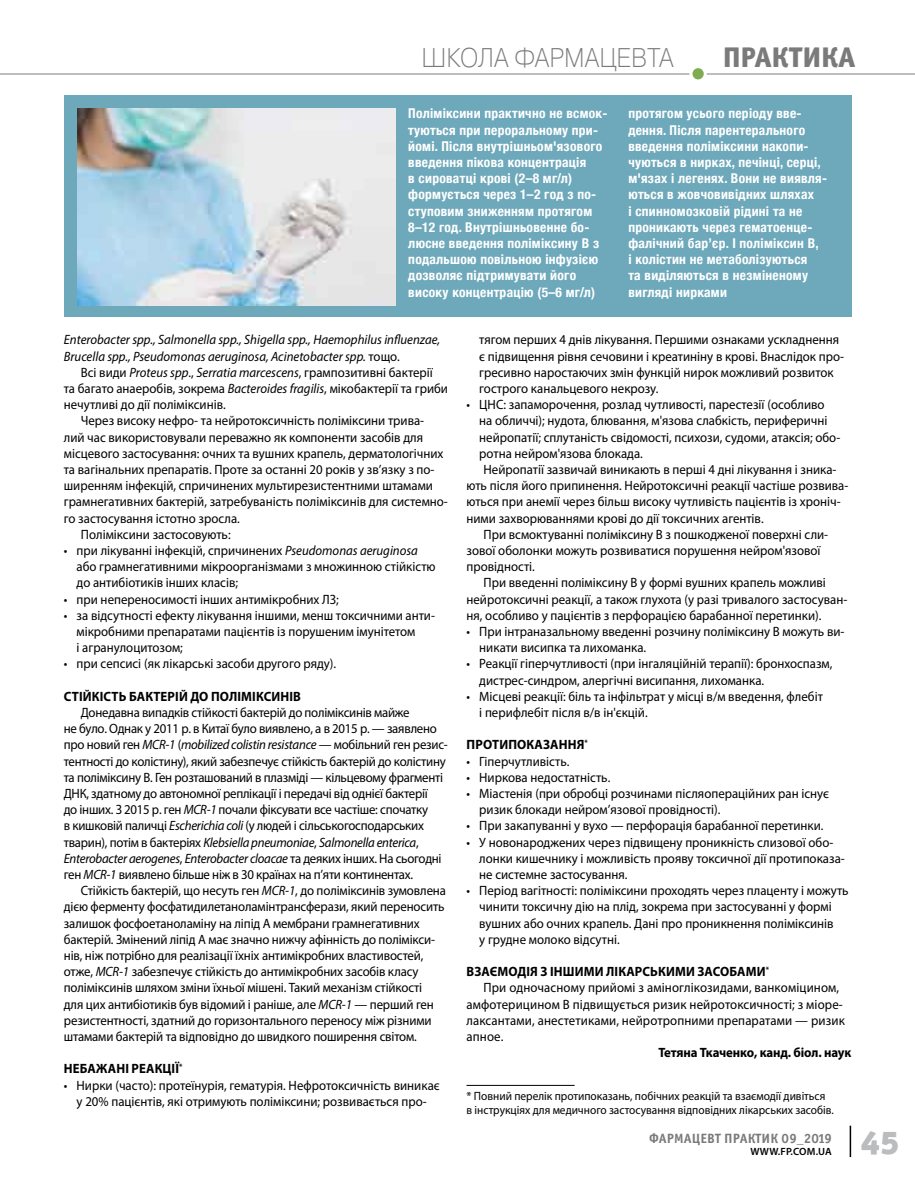
<style>
.page{position:relative;width:915px;height:1178px;background:#fff}
.page>*{position:absolute;margin:0;border:0;box-sizing:border-box;transform-origin:0 0}
.t1{font:33px "Officina Sans Black ITC";color:#bbbcbd}
.t2{font:28.5px "Officina Sans Extra Bold ITC";letter-spacing:.01em;color:#7a7a7a}
.t3{font:27px "Pragmatica Light C";color:#7a7a7a;scale:.9 1}
.t4{font:13.5px/16.2px "Myriad Pro";color:#000;scale:.95 1}
.t5{font:13.5px/16.2px "Myriad Pro";letter-spacing:-.02em;color:#000;scale:.95 1}
.t6{font:700 condensed 13.5px/16.2px "Helvetica Neue";letter-spacing:.02em;color:#fff}
.t7{font:italic 13.5px/16.2px "Myriad Pro";color:#000;scale:.95 1}
.t8{font:700 13.5px "Myriad Pro";letter-spacing:.01em;color:#000;scale:.95 1}
.t9{font:700 13.5px "Myriad Pro";letter-spacing:-.01em;color:#000;scale:.95 1}
.t10{font:13.5px "Officina Sans Bold ITC";letter-spacing:.01em;color:#7a7a7a}
.t11{font:12px/14.4px "Myriad Pro";color:#000}
.t12{font:600 10.5px "Myriad Pro";letter-spacing:.02em;color:#000}
.s1{font-style:normal}
.s2{font-style:italic}
</style>
<div class="page">
<hr style="left:466px;top:1085px;width:108px;height:1px;background:#000">
<div style="left:64px;top:96px;width:786px;height:221px;background:#6da8bb"></div>
<img style="left:78px;top:109px;width:317px;height:196px">
<hr style="left:849px;top:1125px;width:1px;height:32px;background:#000">
<hr style="left:0;top:73px;width:914px;height:2px;background:#b9baba">
<div style="left:690px;top:67px;width:15px;height:14px;background:#7dad50;border-radius:50%"></div>
<div style="left:689px;top:65px;width:17px;height:17px;border:3px solid #fff;border-radius:50%"></div>
<h3 class="t3" style="left:421px;top:43px;width:281px">Школа фармацевта</h3>
<h2 class="t2" style="left:723px;top:39px;width:133px">практика</h2>
<p class="t6" style="left:408px;top:104px;width:201px">Поліміксини практично не всмок&shy;туються при пероральному при&shy;йомі. Після внутрішньом'язового введення пікова концентрація<br>в сироватці крові (2–8 мг/л) формується через 1–2 год з по&shy;ступовим зниженням протягом<br>8–12 год. Внутрішньовенне бо&shy;люсне введення поліміксину В з подальшою повільною інфузією дозволяє підтримувати його високу концентрацію (5–6 мг/л)</p>
<p class="t6" style="left:628px;top:104px;width:200px">протягом усього періоду вве&shy;дення. Після парентерального введення поліміксини накопи&shy;чуються в нирках, печінці, серці, м'язах і легенях. Вони не виявля&shy;ються в жовчовивідних шляхах<br>і спинномозковій рідині та не проникають через гематоенце&shy;фалічний бар’єр. І поліміксин В,<br>і колістин не метаболізуються<br>та виділяються в незміненому вигляді нирками</p>
<p class="t7" style="left:64px;top:331px;width:397px">Enterobacter spp., Salmonella spp., Shigella spp., Haemophilus influenzae,<br>Brucella spp., Pseudomonas aeruginosa, Acinetobacter spp. <span class="s1">тощо.</span></p>
<p class="t4" style="left:81px;top:364px;width:372px">Всі види <span class="s2">Proteus spp</span>., <span class="s2">Serratia marcescens</span>, грампозитивні бактерії</p>
<p class="t4" style="left:64px;top:380px;width:406px">та багато анаеробів, зокрема <span class="s2">Bacteroides fragilis</span>, мікобактерії та гриби</p>
<p class="t4" style="left:64px;top:396px;width:172px">нечутливі до дії поліміксинів.</p>
<p class="t4" style="left:81px;top:412px;width:363px">Через високу нефро- та нейротоксичність поліміксини трива-</p>
<p class="t4" style="left:64px;top:429px;width:379px">лий час використовували переважно як компоненти засобів для</p>
<p class="t4" style="left:64px;top:445px;width:401px">місцевого застосування: очних та вушних крапель, дерматологічних</p>
<p class="t4" style="left:64px;top:461px;width:391px">та вагінальних препаратів. Проте за останні 20 років у зв’язку з по-</p>
<p class="t4" style="left:64px;top:477px;width:390px">ширенням інфекцій, спричинених мультирезистентними штамами</p>
<p class="t4" style="left:64px;top:493px;width:405px">грамнегативних бактерій, затребуваність поліміксинів для системно-</p>
<p class="t4" style="left:64px;top:510px;width:187px">го застосування істотно зросла.</p>
<p class="t4" style="left:81px;top:526px;width:159px">Поліміксини застосовують:</p>
<p class="t4" style="left:77px;top:542px;width:379px;text-indent:-13px">• при лікуванні інфекцій, спричинених <span class="s2">Pseudomonas aeruginosa </span>або грамнегативними мікроорганізмами з множинною стійкістю до антибіотиків інших класів;</p>
<p class="t4" style="left:64px;top:591px;width:291px">• при непереносимості інших антимікробних ЛЗ;</p>
<p class="t4" style="left:77px;top:607px;width:378px;text-indent:-13px">• за відсутності ефекту лікування іншими, менш токсичними анти&shy;мікробними препаратами пацієнтів із порушеним імунітетом<br>і агранулоцитозом;</p>
<p class="t4" style="left:64px;top:655px;width:288px">• при сепсисі (як лікарські засоби другого ряду).</p>
<p class="t8" style="left:64px;top:687px;width:251px">Стійкість бактерій до поліміксинів</p>
<p class="t5" style="left:64px;top:704px;width:405px;text-indent:17px">Донедавна випадків стійкості бактерій до поліміксинів майже<br>не було. Однак у 2011 р. в Китаї було виявлено, а в 2015 р. — заявлено про новий ген <span class="s2">MCR-1</span> (<span class="s2">mobilized colistin resistance</span> — мобільний ген резис&shy;тентності до колістину), який забезпечує стійкість бактерій до колістину та поліміксину В. Ген розташований в плазміді — кільцевому фрагменті ДНК, здатному до автономної реплікації і передачі від однієї бактерії<br>до інших. З 2015 р. ген <span class="s2">MCR-1</span> почали фіксувати все частіше: спочатку<br>в кишковій паличці <span class="s2">Escherichia coli</span> (у людей і сільськогосподарських тварин), потім в бактеріях <span class="s2">Klebsiella pneumoniae</span>, <span class="s2">Salmonella enterica</span>, <span class="s2">Enterobacter aerogenes</span>, <span class="s2">Enterobacter cloacae</span> та деяких інших. На сьогодні ген <span class="s2">MCR-1</span> виявлено більше ніж в 30 країнах на п’яти континентах.</p>
<p class="t4" style="left:64px;top:882px;width:403px;text-indent:17px">Стійкість бактерій, що несуть ген <span class="s2">MCR-1</span>, до поліміксинів зумовлена дією ферменту фосфатидилетаноламінтрансферази, який переносить залишок фосфоетаноламіну на ліпід А мембрани грамнегативних бактерій. Змінений ліпід А має значно нижчу афінність до полімікси&shy;нів, ніж потрібно для реалізації їхніх антимікробних властивостей, отже, <span class="s2">MCR-1</span> забезпечує стійкість до антимікробних засобів класу поліміксинів шляхом зміни їхньої мішені. Такий механізм стійкості<br>для цих антибіотиків був відомий і раніше, але <span class="s2">MCR-1</span> — перший ген резистентності, здатний до горизонтального переносу між різними штамами бактерій та відповідно до швидкого поширення світом.</p>
<p class="t8" style="left:64px;top:1060px;width:126px">Небажані реакції<sup>*</sup></p>
<p class="t4" style="left:64px;top:1077px;width:397px;text-align:center">• Нирки (часто): протеїнурія, гематурія. Нефротоксичність виникає у 20% пацієнтів, які отримують поліміксини; розвивається про-</p>
<p class="t4" style="left:479px;top:331px;width:385px">тягом перших 4 днів лікування. Першими ознаками ускладнення є підвищення рівня сечовини і креатиніну в крові. Внаслідок про&shy;гресивно наростаючих змін функцій нирок можливий розвиток гострого канальцевого некрозу.</p>
<p class="t4" style="left:466px;top:396px;width:378px">• ЦНС: запаморочення, розлад чутливості, парестезії (особливо</p>
<p class="t4" style="left:479px;top:412px;width:368px">на обличчі); нудота, блювання, м'язова слабкість, периферичні</p>
<p class="t4" style="left:479px;top:429px;width:381px">нейропатії; сплутаність свідомості, психози, судоми, атаксія; обо-</p>
<p class="t4" style="left:479px;top:445px;width:174px">ротна нейром'язова блокада.</p>
<p class="t4" style="left:483px;top:461px;width:373px">Нейропатії зазвичай виникають в перші 4 дні лікування і зника-</p>
<p class="t4" style="left:466px;top:477px;width:403px">ють після його припинення. Нейротоксичні реакції частіше розвива-</p>
<p class="t4" style="left:466px;top:493px;width:395px">ються при анемії через більш високу чутливість пацієнтів із хроніч-</p>
<p class="t4" style="left:466px;top:510px;width:314px">ними захворюваннями крові до дії токсичних агентів.</p>
<p class="t4" style="left:483px;top:526px;width:364px">При всмоктуванні поліміксину В з пошкодженої поверхні сли-</p>
<p class="t4" style="left:466px;top:542px;width:374px">зової оболонки можуть розвиватися порушення нейром'язової</p>
<p class="t4" style="left:466px;top:558px;width:73px">провідності.</p>
<p class="t4" style="left:483px;top:574px;width:362px">При введенні поліміксину В у формі вушних крапель можливі</p>
<p class="t4" style="left:466px;top:591px;width:402px">нейротоксичні реакції, а також глухота (у разі тривалого застосуван-</p>
<p class="t4" style="left:466px;top:607px;width:375px">ня, особливо у пацієнтів з перфорацією барабанної перетинки).</p>
<p class="t4" style="left:479px;top:623px;width:386px;text-indent:-13px">• При інтраназальному введенні розчину поліміксину В можуть ви&shy;никати висипка та лихоманка.</p>
<p class="t4" style="left:479px;top:655px;width:373px;text-indent:-13px">• Реакції гіперчутливості (при інгаляційній терапії): бронхоспазм, дистрес-синдром, алергічні висипання, лихоманка.</p>
<p class="t4" style="left:479px;top:688px;width:363px;text-indent:-13px">• Місцеві реакції: біль та інфільтрат у місці в/м введення, флебіт і перифлебіт після в/в ін'єкцій.</p>
<p class="t8" style="left:466px;top:736px;width:129px">Протипоказання<sup>*</sup></p>
<p class="t4" style="left:466px;top:753px;width:110px">• Гіперчутливість.</p>
<p class="t4" style="left:466px;top:769px;width:153px">• Ниркова недостатність.</p>
<p class="t4" style="left:479px;top:785px;width:369px;text-indent:-13px">• Міастенія (при обробці розчинами післяопераційних ран існує ризик блокади нейром’язової провідності).</p>
<p class="t4" style="left:466px;top:817px;width:377px">• При закапуванні у вухо — перфорація барабанної перетинки.</p>
<p class="t4" style="left:479px;top:834px;width:386px;text-indent:-13px">• У новонароджених через підвищену проникність слизової обо&shy;лонки кишечнику і можливість прояву токсичної дії протипоказа&shy;не системне застосування.</p>
<p class="t4" style="left:479px;top:882px;width:390px;text-indent:-13px">• Період вагітності: поліміксини проходять через плаценту і можуть чинити токсичну дію на плід, зокрема при застосуванні у формі вушних або очних крапель. Дані про проникнення поліміксинів<br>у грудне молоко відсутні.</p>
<p class="t8" style="left:466px;top:963px;width:320px">Взаємодія з іншими лікарськими засобами<sup>*</sup></p>
<p class="t4" style="left:483px;top:979px;width:376px">При одночасному прийомі з аміноглікозидами, ванкоміцином,</p>
<p class="t4" style="left:466px;top:996px;width:397px">амфотерицином В підвищується ризик нейротоксичності; з міоре-</p>
<p class="t4" style="left:466px;top:1012px;width:399px">лаксантами, анестетиками, нейротропними препаратами — ризик</p>
<p class="t4" style="left:466px;top:1028px;width:40px">апное.</p>
<p class="t9" style="left:658px;top:1044px;width:204px">Тетяна Ткаченко, канд. біол. наук</p>
<p class="t11" style="left:466px;top:1088px;width:369px">* Повний перелік протипоказань, побічних реакцій та взаємодії дивіться в інструкціях для медичного застосування відповідних лікарських засобів.</p>
<p class="t10" style="left:649px;top:1130px;width:184px">Фармацевт Практик 09_2019</p>
<p class="t12" style="left:750px;top:1145px;width:83px">WWW.FP.COM.UA</p>
<h1 class="t1" style="left:861px;top:1122px;width:39px">45</h1>
</div>
